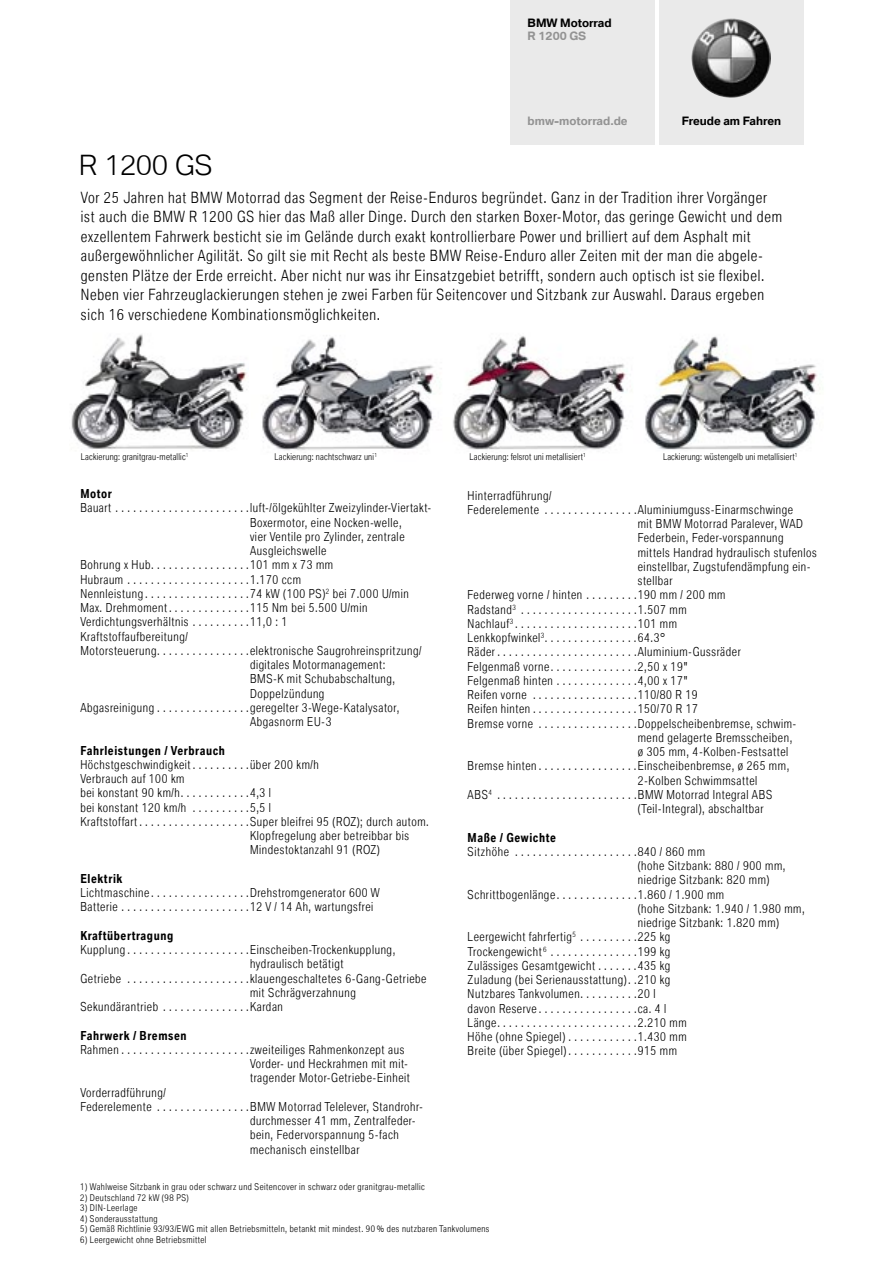
<style>
.page{position:relative;width:893px;height:1263px;background:#fff}
.page>*{position:absolute;margin:0;border:0;box-sizing:border-box;transform-origin:0 0}
.t1{font:300 27px "BMW Type";color:#000}
.t2{font:300 condensed 15px/19.5px "BMW Type";letter-spacing:.05em;color:#000}
.t3{font:300 condensed 12px/14.2px "BMW Type";letter-spacing:.05em;color:#000}
.t4{font:300 condensed 12px "BMW Type";letter-spacing:.05em;color:#000}
.t5{font:700 11.25px "BMW Type";color:#000}
.t6{font:700 11.25px "BMW Type";color:#939393}
.Copy_technik{font:300 condensed 9px "BMW Type";letter-spacing:.05em;color:#000}
.BU_Technik{font:300 condensed 9px "BMW Type";letter-spacing:.025em;color:#000}
</style>
<div class="page">
<img style="left:262px;top:335px;width:176px;height:116px">
<img style="left:453px;top:336px;width:179px;height:114px">
<img style="left:71px;top:334px;width:176px;height:115px">
<img style="left:645px;top:336px;width:175px;height:114px">
<div style="left:510px;top:0;width:145px;height:145px;background:#eaeaea"></div>
<div style="left:659px;top:0;width:145px;height:145px;background:#eaeaea"></div>
<img style="left:691px;top:18px;width:80px;height:80px">
<p class="t5" style="left:528px;top:16px;width:85px">BMW Motorrad</p>
<p class="t6" style="left:528px;top:28px;width:60px">R 1200 GS</p>
<p class="t1" style="left:79px;top:147px;width:135px">R 1200 GS</p>
<p class="t6" style="left:528px;top:114px;width:102px">bmw-motorrad.de</p>
<p class="t5" style="left:682px;top:114px;width:101px">Freude am Fahren</p>
<p class="t2" style="left:81px;top:187px;width:703px">Vor 25 Jahren hat BMW Motorrad das Segment der Reise-Enduros begründet. Ganz in der Tradition ihrer Vorgänger ist auch die BMW R 1200 GS hier das Maß aller Dinge. Durch den starken Boxer-Motor, das geringe Gewicht und dem exzellentem Fahrwerk besticht sie im Gelände durch exakt kontrollierbare Power und brilliert auf dem Asphalt mit außergewöhnlicher Agilität. So gilt sie mit Recht als beste BMW Reise-Enduro aller Zeiten mit der man die abgele&shy;gensten Plätze der Erde erreicht. Aber nicht nur was ihr Einsatzgebiet betrifft, sondern auch optisch ist sie flexibel.<br>Neben vier Fahrzeuglackierungen stehen je zwei Farben für Seitencover und Sitzbank zur Auswahl. Daraus ergeben</p>
<p class="t2" style="left:81px;top:304px;width:301px">sich 16 verschiedene Kombinationsmöglichkeiten.</p>
<p class="BU_Technik" style="left:81px;top:450px;width:109px">Lackierung: granitgrau-metallic<sup>1</sup></p>
<p class="BU_Technik" style="left:663px;top:450px;width:136px">Lackierung: wüstengelb uni metallisiert<sup>1</sup></p>
<p class="BU_Technik" style="left:274px;top:450px;width:104px">Lackierung: nachtschwarz uni<sup>1</sup></p>
<p class="BU_Technik" style="left:469px;top:450px;width:118px">Lackierung: felsrot uni metallisiert<sup>1</sup></p>
<p class="t4" style="left:80px;top:486px;width:33px">Motor</p>
<p class="t3" style="left:250px;top:500px;width:183px;text-indent:-170px">Bauart . . . . . . . . . . . . . . . . . . . . . . . luft-/ölgekühlter Zweizylinder-Viertakt-Boxermotor, eine Nocken-welle,<br>vier Ventile pro Zylinder, zentrale Ausgleichswelle</p>
<p class="t3" style="left:80px;top:557px;width:254px">Bohrung x Hub . . . . . . . . . . . . . . . . .101 mm x 73 mm</p>
<p class="t3" style="left:80px;top:571px;width:222px">Hubraum . . . . . . . . . . . . . . . . . . . . .1.170 ccm</p>
<p class="t3" style="left:80px;top:586px;width:330px">Nennleistung . . . . . . . . . . . . . . . . . .74 kW (100 PS)<sup>2</sup> bei 7.000 U/min</p>
<p class="t3" style="left:80px;top:600px;width:289px">Max. Drehmoment . . . . . . . . . . . . . .115 Nm bei 5.500 U/min</p>
<p class="t3" style="left:80px;top:614px;width:208px">Verdichtungsverhältnis . . . . . . . . . .11,0 : 1</p>
<p class="t3" style="left:80px;top:628px;width:109px">Kraftstoffaufbereitung/</p>
<p class="t3" style="left:250px;top:643px;width:173px;text-indent:-170px">Motorsteuerung . . . . . . . . . . . . . . . . elektronische Saugrohreinspritzung/ digitales Motormanagement:<br>BMS-K mit Schubabschaltung, Doppelzündung</p>
<p class="t3" style="left:250px;top:700px;width:151px;text-indent:-170px">Abgasreinigung . . . . . . . . . . . . . . . . geregelter 3-Wege-Katalysator,<br>Abgasnorm EU-3</p>
<p class="t4" style="left:80px;top:742px;width:146px">Fahrleistungen / Verbrauch</p>
<p class="t3" style="left:80px;top:757px;width:240px">Höchstgeschwindigkeit . . . . . . . . . .über 200 km/h</p>
<p class="t3" style="left:80px;top:771px;width:106px">Verbrauch auf 100 km</p>
<p class="t3" style="left:80px;top:785px;width:192px">bei konstant 90 km/h . . . . . . . . . . . .4,3 l</p>
<p class="t3" style="left:80px;top:799px;width:192px">bei konstant 120 km/h . . . . . . . . . .5,5 l</p>
<p class="t3" style="left:250px;top:814px;width:180px;text-indent:-170px">Kraftstoffart . . . . . . . . . . . . . . . . . . . Super bleifrei 95 (ROZ); durch autom.<br>Klopfregelung aber betreibbar bis<br>Mindestoktanzahl 91 (ROZ)</p>
<p class="t4" style="left:80px;top:870px;width:44px">Elektrik</p>
<p class="t3" style="left:80px;top:885px;width:301px">Lichtmaschine . . . . . . . . . . . . . . . . . Drehstromgenerator 600 W</p>
<p class="t3" style="left:80px;top:899px;width:294px">Batterie . . . . . . . . . . . . . . . . . . . . . .12 V / 14 Ah, wartungsfrei</p>
<p class="t4" style="left:80px;top:927px;width:94px">Kraftübertragung</p>
<p class="t3" style="left:250px;top:942px;width:147px;text-indent:-170px">Kupplung . . . . . . . . . . . . . . . . . . . . . Einscheiben-Trockenkupplung, hydraulisch betätigt</p>
<p class="t3" style="left:250px;top:970px;width:178px;text-indent:-170px">Getriebe . . . . . . . . . . . . . . . . . . . . . klauengeschaltetes 6-Gang-Getriebe mit Schrägverzahnung</p>
<p class="t3" style="left:80px;top:999px;width:204px">Sekundärantrieb . . . . . . . . . . . . . . .Kardan</p>
<p class="t4" style="left:80px;top:1027px;width:108px">Fahrwerk / Bremsen</p>
<p class="t3" style="left:250px;top:1042px;width:162px;text-indent:-170px">Rahmen . . . . . . . . . . . . . . . . . . . . . . zweiteiliges Rahmenkonzept aus<br>Vorder- und Heckrahmen mit mit&shy;tragender Motor-Getriebe-Einheit</p>
<p class="t3" style="left:80px;top:1084px;width:87px">Vorderradführung/</p>
<p class="t3" style="left:250px;top:1099px;width:174px;text-indent:-170px">Federelemente . . . . . . . . . . . . . . . . BMW Motorrad Telelever, Standrohr&shy;durchmesser 41 mm, Zentralfeder&shy;bein, Federvorspannung 5-fach mechanisch einstellbar</p>
<p class="Copy_technik" style="left:80px;top:1181px;width:346px">1) Wahlweise Sitzbank in grau oder schwarz und Seitencover in schwarz oder granitgrau-metallic</p>
<p class="Copy_technik" style="left:80px;top:1191px;width:110px">2) Deutschland 72 kW (98 PS)</p>
<p class="Copy_technik" style="left:80px;top:1202px;width:59px">3) DIN-Leerlage</p>
<p class="Copy_technik" style="left:80px;top:1212px;width:79px">4) Sonderausstattung</p>
<p class="Copy_technik" style="left:80px;top:1223px;width:411px">5) Gemäß Richtlinie 93/93/EWG mit allen Betriebsmitteln, betankt mit mindest. 90 % des nutzbaren Tankvolumens</p>
<p class="Copy_technik" style="left:80px;top:1233px;width:128px">6) Leergewicht ohne Betriebsmittel</p>
<p class="t3" style="left:468px;top:488px;width:85px">Hinterradführung/</p>
<p class="t3" style="left:638px;top:502px;width:181px;text-indent:-170px">Federelemente . . . . . . . . . . . . . . . . Aluminiumguss-Einarmschwinge<br>mit BMW Motorrad Paralever, WAD Federbein, Feder-vorspannung mittels Handrad hydraulisch stufenlos einstellbar, Zugstufendämpfung ein&shy;stellbar</p>
<p class="t3" style="left:468px;top:587px;width:259px">Federweg vorne / hinten . . . . . . . . .190 mm / 200 mm</p>
<p class="t3" style="left:468px;top:602px;width:220px">Radstand<sup>3</sup> . . . . . . . . . . . . . . . . . . . .1.507 mm</p>
<p class="t3" style="left:468px;top:616px;width:211px">Nachlauf<sup>3</sup> . . . . . . . . . . . . . . . . . . . . .101 mm</p>
<p class="t3" style="left:468px;top:630px;width:199px">Lenkkopfwinkel<sup>3</sup> . . . . . . . . . . . . . . . .64.3°</p>
<p class="t3" style="left:468px;top:644px;width:275px">Räder . . . . . . . . . . . . . . . . . . . . . . . .Aluminium-Gussräder</p>
<p class="t3" style="left:468px;top:659px;width:222px">Felgenmaß vorne . . . . . . . . . . . . . . .2,50 x 19"</p>
<p class="t3" style="left:468px;top:673px;width:222px">Felgenmaß hinten . . . . . . . . . . . . . .4,00 x 17"</p>
<p class="t3" style="left:468px;top:687px;width:232px">Reifen vorne . . . . . . . . . . . . . . . . . .110/80 R 19</p>
<p class="t3" style="left:468px;top:701px;width:232px">Reifen hinten . . . . . . . . . . . . . . . . . .150/70 R 17</p>
<p class="t3" style="left:638px;top:716px;width:160px;text-indent:-170px">Bremse vorne . . . . . . . . . . . . . . . . . Doppelscheibenbremse, schwim&shy;mend gelagerte Bremsscheiben, ø 305 mm, 4-Kolben-Festsattel</p>
<p class="t3" style="left:638px;top:758px;width:153px;text-indent:-170px">Bremse hinten . . . . . . . . . . . . . . . . . Einscheibenbremse, ø 265 mm,<br>2-Kolben Schwimmsattel</p>
<p class="t3" style="left:638px;top:787px;width:136px;text-indent:-170px">ABS<sup>4</sup> . . . . . . . . . . . . . . . . . . . . . . . . BMW Motorrad Integral ABS (Teil-Integral), abschaltbar</p>
<p class="t4" style="left:468px;top:829px;width:90px">Maße / Gewichte</p>
<p class="t3" style="left:638px;top:844px;width:149px;text-indent:-170px">Sitzhöhe . . . . . . . . . . . . . . . . . . . . . 840 / 860 mm<br>(hohe Sitzbank: 880 / 900 mm, niedrige Sitzbank: 820 mm)</p>
<p class="t3" style="left:638px;top:887px;width:169px;text-indent:-170px">Schrittbogenlänge . . . . . . . . . . . . . . 1.860 / 1.900 mm<br>(hohe Sitzbank: 1.940 / 1.980 mm, niedrige Sitzbank: 1.820 mm)</p>
<p class="t3" style="left:468px;top:929px;width:204px">Leergewicht fahrfertig<sup>5</sup> . . . . . . . . . .225 kg</p>
<p class="t3" style="left:468px;top:944px;width:204px">Trockengewicht <sup>6</sup> . . . . . . . . . . . . . . .199 kg</p>
<p class="t3" style="left:468px;top:958px;width:204px">Zulässiges Gesamtgewicht . . . . . . .435 kg</p>
<p class="t3" style="left:468px;top:972px;width:204px">Zuladung (bei Serienausstattung) . .210 kg</p>
<p class="t3" style="left:468px;top:986px;width:189px">Nutzbares Tankvolumen . . . . . . . . . .20 l</p>
<p class="t3" style="left:468px;top:1001px;width:200px">davon Reserve . . . . . . . . . . . . . . . . .ca. 4 l</p>
<p class="t3" style="left:468px;top:1015px;width:220px">Länge . . . . . . . . . . . . . . . . . . . . . . . .2.210 mm</p>
<p class="t3" style="left:468px;top:1029px;width:220px">Höhe (ohne Spiegel) . . . . . . . . . . . .1.430 mm</p>
<p class="t3" style="left:468px;top:1043px;width:211px">Breite (über Spiegel) . . . . . . . . . . . .915 mm</p>
</div>
